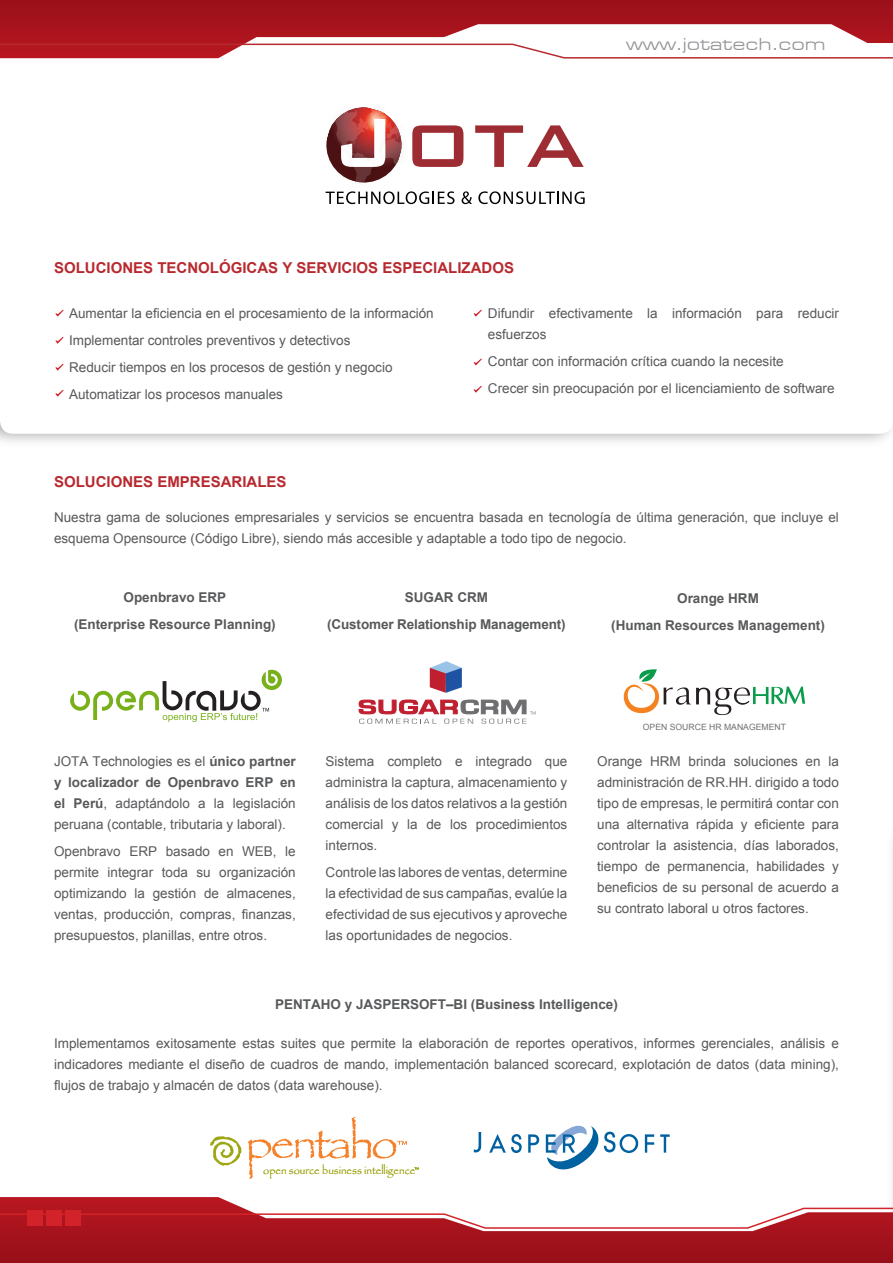
<style>
.page{position:relative;width:893px;height:1263px;background:#fff}
.page>*{position:absolute;margin:0;border:0;box-sizing:border-box;transform-origin:0 0}
.t1{font:50.25px "Papyrus";letter-spacing:-.08em;color:#f5822b}
.t2{font:18px "Eurostile Extended";color:#939598}
.t3{font:700 15px "Arial";color:#b8292f}
.t4{font:13.5px/21px "Arial";color:#58595b;text-align:justify}
.t5{font:700 13.5px/27px "Arial";color:#58595b;text-align:center}
.t6{font:11.85px "Papyrus";color:#9ea614;scale:.91 1}
.t7{font:8.7px "Arial";color:#6e7070}
.s1{font-weight:700}
</style>
<div class="page">
<div style="left:0;top:0;width:893px;height:448px;background:#000;opacity:.35"></div>
<div style="left:0;top:0;width:893px;height:434px;background:#fff;border-radius:13px"></div>
<svg style="left:325px;top:107px;width:260px;height:97px"></svg>
<svg style="left:0;top:0;width:893px;height:43px"></svg>
<svg style="left:70px;top:670px;width:212px;height:52px"></svg>
<svg style="left:358px;top:699px;width:178px;height:25px"></svg>
<svg style="left:430px;top:661px;width:32px;height:32px"></svg>
<svg style="left:623px;top:669px;width:182px;height:46px"></svg>
<svg style="left:0;top:841px;width:893px;height:422px"></svg>
<svg style="left:0;top:43px;width:893px;height:16px"></svg>
<svg style="left:55px;top:310px;width:9px;height:6px"></svg>
<svg style="left:55px;top:337px;width:9px;height:7px"></svg>
<svg style="left:55px;top:364px;width:9px;height:6px"></svg>
<svg style="left:55px;top:390px;width:9px;height:6px"></svg>
<svg style="left:474px;top:310px;width:8px;height:6px"></svg>
<svg style="left:474px;top:386px;width:8px;height:6px"></svg>
<svg style="left:474px;top:359px;width:8px;height:6px"></svg>
<h2 class="t2" style="left:626px;top:35px;width:201px">www.jotatech.com</h2>
<p class="t3" style="left:54px;top:258px;width:462px">SOLUCIONES TECNOLÓGICAS Y SERVICIOS ESPECIALIZADOS</p>
<p class="t4" style="left:69px;top:300px;width:366px;line-height:27px;text-align:left">Aumentar la eficiencia en el procesamiento de la información Implementar controles preventivos y detectivos<br>Reducir tiempos en los procesos de gestión y negocio Automatizar los procesos manuales</p>
<p class="t4" style="left:488px;top:303px;width:352px">Difundir efectivamente la información para reducir esfuerzos</p>
<p class="t4" style="left:488px;top:348px;width:348px;line-height:27px">Contar con información crítica cuando la necesite<br>Crecer sin preocupación por el licenciamiento de software</p>
<p class="t3" style="left:54px;top:472px;width:234px">SOLUCIONES EMPRESARIALES</p>
<p class="t4" style="left:54px;top:506px;width:786px">Nuestra gama de soluciones empresariales y servicios se encuentra basada en tecnología de última generación, que incluye el esquema Opensource (Código Libre), siendo más accesible y adaptable a todo tipo de negocio.</p>
<p class="t5" style="left:74px;top:584px;width:203px">Openbravo ERP<br>(Enterprise Resource Planning)</p>
<p class="t5" style="left:327px;top:584px;width:240px">SUGAR CRM<br>(Customer Relationship Management)</p>
<p class="t5" style="left:611px;top:586px;width:215px">Orange HRM<br>(Human Resources Management)</p>
<p class="t4" style="left:54px;top:751px;width:243px">JOTA Technologies es el <span class="s1">único partner y localizador de Openbravo ERP en el Perú</span>, adaptándolo a la legislación peruana (contable, tributaria y laboral).</p>
<p class="t4" style="left:54px;top:840px;width:243px">Openbravo ERP basado en WEB, le permite integrar toda su organización optimizando la gestión de almacenes, ventas, producción, compras, finanzas, presupuestos, planillas, entre otros.</p>
<p class="t4" style="left:326px;top:751px;width:243px">Sistema completo e integrado que administra la captura, almacenamiento y análisis de los datos relativos a la gestión comercial y la de los procedimientos internos.</p>
<p class="t4" style="left:326px;top:861px;width:243px">Controle las labores de ventas, determine la efectividad de sus campañas, evalúe la efectividad de sus ejecutivos y aproveche las oportunidades de negocios.</p>
<p class="t7" style="left:643px;top:722px;width:145px">OPEN SOURCE HR MANAGEMENT</p>
<p class="t4" style="left:597px;top:751px;width:243px">Orange HRM brinda soluciones en la administración de RR.HH. dirigido a todo tipo de empresas, le permitirá contar con una alternativa rápida y eficiente para controlar la asistencia, días laborados, tiempo de permanencia, habilidades y beneficios de su personal de acuerdo a su contrato laboral u otros factores.</p>
<p class="t5" style="left:275px;top:991px;width:344px">PENTAHO y JASPERSOFT–BI (Business Intelligence)</p>
<p class="t4" style="left:54px;top:1033px;width:786px">Implementamos exitosamente estas suites que permite la elaboración de reportes operativos, informes gerenciales, análisis e indicadores mediante el diseño de cuadros de mando, implementación balanced scorecard, explotación de datos (data mining), flujos de trabajo y almacén de datos (data warehouse).</p>
<h1 class="t1" style="left:245px;top:1111px;width:155px">pentaho</h1>
<p class="t6" style="left:263px;top:1163px;width:169px">open source business intelligence</p>
</div>
